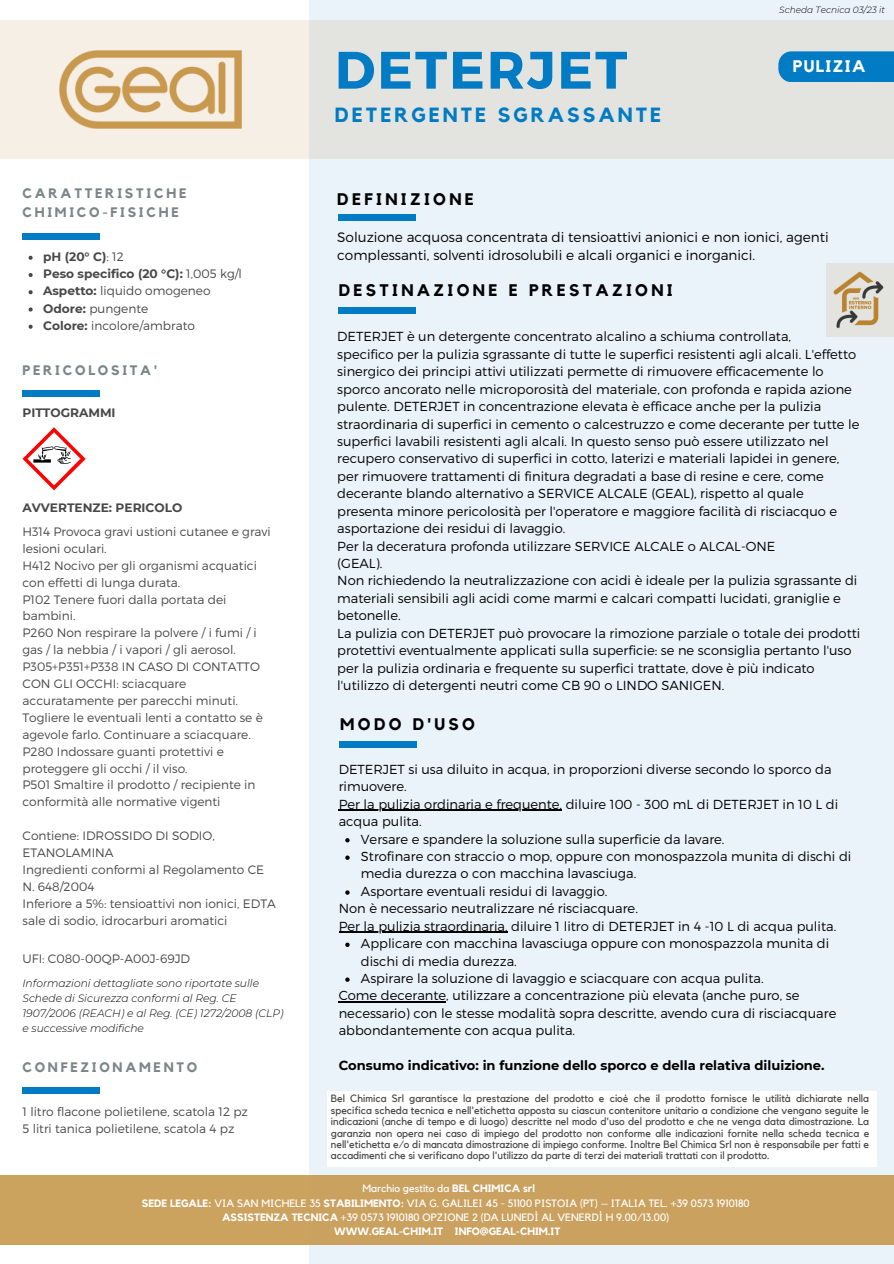
<style>
.page{position:relative;width:894px;height:1264px;background:#fff}
.page>*{position:absolute;margin:0;border:0;box-sizing:border-box;transform-origin:0 0}
.t1{font:700 52.5px "Montserrat";letter-spacing:.04em;color:#007bc4}
.t2{font:700 20.4px "Kollektif";letter-spacing:.145em;color:#007bc4}
.t3{font:700 16.65px "Kollektif";letter-spacing:.2em;color:#000}
.t4{font:700 16.65px "Kollektif";letter-spacing:.085em;color:#fff}
.t5{font:300 13.65px/18px "Montserrat";color:#000}
.t6{font:700 13.65px/19.2px "Kollektif";letter-spacing:.2em;color:#7c8587}
.t7{font:300 13.05px/17.4px "Montserrat";color:#000}
.t8{font:700 13.05px "Montserrat";color:#000}
.t9{font:300 12.15px/17px "Montserrat";color:#484848}
.t10{font:700 12.15px "Montserrat";color:#484848}
.t11{font:10.65px "Kollektif";color:#fff}
.t12{font:italic 300 10.65px/15.1px "Montserrat";color:#000}
.t13{font:700 10.65px "Kollektif";color:#fff}
.t14{font:10.5px/11.4px "Kollektif";color:#484848;text-align:justify}
.t15{font:italic 300 9px "Montserrat";color:#000}
.s1{font-weight:300}
.s2{font-weight:700}
</style>
<div class="page">
<div style="left:309px;top:0;width:584px;height:1263px;background:#e9f3f9"></div>
<div style="left:0;top:20px;width:893px;height:139px;background:linear-gradient(to right,#f6eee3,#dde1df)"></div>
<div style="left:22px;top:390px;width:78px;height:7px;background:#007bc4"></div>
<img style="left:59px;top:50px;width:183px;height:78px">
<div style="left:0;top:1175px;width:893px;height:69px;background:#caa15f"></div>
<div style="left:338px;top:214px;width:78px;height:7px;background:#007bc4"></div>
<div style="left:338px;top:307px;width:77px;height:6px;background:#007bc4"></div>
<div style="left:339px;top:741px;width:77px;height:7px;background:#007bc4"></div>
<div style="left:22px;top:1086px;width:78px;height:7px;background:#007bc4"></div>
<div style="left:22px;top:233px;width:78px;height:7px;background:#007bc4"></div>
<svg style="left:22px;top:427px;width:64px;height:63px"></svg>
<div style="left:825px;top:263px;width:68px;height:73px;background:#e3e4e0"></div>
<img style="left:825px;top:268px;width:59px;height:63px">
<div style="left:778px;top:51px;width:115px;height:31px;background:#007bc4"></div>
<svg style="left:345px;top:838px;width:4px;height:4px"></svg>
<svg style="left:345px;top:855px;width:4px;height:4px"></svg>
<svg style="left:345px;top:890px;width:4px;height:4px"></svg>
<svg style="left:345px;top:942px;width:4px;height:5px"></svg>
<svg style="left:345px;top:977px;width:4px;height:4px"></svg>
<hr style="left:338px;top:809px;width:224px;height:1px;background:#000">
<hr style="left:338px;top:931px;width:169px;height:1px;background:#000">
<hr style="left:338px;top:1001px;width:108px;height:1px;background:#000">
<svg style="left:29px;top:256px;width:4px;height:4px"></svg>
<svg style="left:29px;top:273px;width:4px;height:4px"></svg>
<svg style="left:29px;top:290px;width:4px;height:4px"></svg>
<svg style="left:29px;top:307px;width:4px;height:4px"></svg>
<svg style="left:29px;top:325px;width:4px;height:4px"></svg>
<div style="left:326px;top:1090px;width:550px;height:76px;background:#fff"></div>
<p class="t6" style="left:22px;top:184px;width:165px">CARATTERISTICHE<br>CHIMICO-FISICHE</p>
<p class="t10" style="left:43px;top:249px;width:82px">pH (20° C)<span class="s1">: 12</span></p>
<p class="t10" style="left:43px;top:266px;width:200px">Peso specifico (20 °C): <span class="s1">1,005 kg/l</span></p>
<p class="t9" style="left:43px;top:282px;width:169px"><span class="s2">Aspetto:</span> liquido omogeneo</p>
<p class="t9" style="left:43px;top:299px;width:107px"><span class="s2">Odore:</span> pungente</p>
<p class="t9" style="left:43px;top:316px;width:153px"><span class="s2">Colore:</span> incolore/ambrato</p>
<p class="t6" style="left:22px;top:361px;width:136px">PERICOLOSITA'</p>
<p class="t10" style="left:22px;top:405px;width:95px">PITTOGRAMMI</p>
<p class="t10" style="left:22px;top:500px;width:161px">AVVERTENZE: PERICOLO</p>
<p class="t9" style="left:22px;top:522px;width:250px">H314 Provoca gravi ustioni cutanee e gravi lesioni oculari.</p>
<p class="t9" style="left:22px;top:556px;width:236px">H412 Nocivo per gli organismi acquatici con effetti di lunga durata.</p>
<p class="t9" style="left:22px;top:590px;width:205px">P102 Tenere fuori dalla portata dei bambini.</p>
<p class="t9" style="left:22px;top:624px;width:236px">P260 Non respirare la polvere / i fumi / i gas / la nebbia / i vapori / gli aerosol.</p>
<p class="t9" style="left:22px;top:657px;width:242px">P305+P351+P338 IN CASO DI CONTATTO CON GLI OCCHI: sciacquare accuratamente per parecchi minuti.<br>Togliere le eventuali lenti a contatto se è agevole farlo. Continuare a sciacquare.</p>
<p class="t9" style="left:22px;top:742px;width:203px">P280 Indossare guanti protettivi e proteggere gli occhi / il viso.</p>
<p class="t9" style="left:22px;top:776px;width:234px">P501 Smaltire il prodotto / recipiente in conformità alle normative vigenti</p>
<p class="t9" style="left:22px;top:826px;width:194px">Contiene: IDROSSIDO DI SODIO,<br>ETANOLAMINA</p>
<p class="t9" style="left:22px;top:860px;width:243px">Ingredienti conformi al Regolamento CE</p>
<p class="t9" style="left:22px;top:877px;width:73px">N. 648/2004</p>
<p class="t9" style="left:22px;top:894px;width:255px">Inferiore a 5%: tensioattivi non ionici, EDTA sale di sodio, idrocarburi aromatici</p>
<p class="t9" style="left:22px;top:949px;width:169px">UFI: C080-00QP-A00J-69JD</p>
<p class="t12" style="left:22px;top:975px;width:262px">Informazioni dettagliate sono riportate sulle Schede di Sicurezza conformi al Reg. CE 1907/2006 (REACH) e al Reg. (CE) 1272/2008 (CLP) e successive modifiche</p>
<p class="t6" style="left:22px;top:1058px;width:176px">CONFEZIONAMENTO</p>
<p class="t9" style="left:22px;top:1102px;width:227px">1 litro flacone polietilene, scatola 12 pz</p>
<p class="t9" style="left:22px;top:1119px;width:213px">5 litri tanica polietilene, scatola 4 pz</p>
<p class="t1" style="left:335px;top:36px;width:294px">DETERJET</p>
<p class="t2" style="left:335px;top:106px;width:327px">DETERGENTE SGRASSANTE</p>
<p class="t3" style="left:337px;top:191px;width:138px">DEFINIZIONE</p>
<p class="t15" style="left:779px;top:4px;width:107px">Scheda Tecnica 03/23 it</p>
<p class="t4" style="left:792px;top:58px;width:74px">PULIZIA</p>
<p class="t5" style="left:337px;top:228px;width:493px">Soluzione acquosa concentrata di tensioattivi anionici e non ionici, agenti complessanti, solventi idrosolubili e alcali organici e inorganici.</p>
<p class="t3" style="left:338px;top:282px;width:335px">DESTINAZIONE E PRESTAZIONI</p>
<p class="t7" style="left:337px;top:327px;width:455px">DETERJET è un detergente concentrato alcalino a schiuma controllata,</p>
<p class="t7" style="left:337px;top:345px;width:523px">specifico per la pulizia sgrassante di tutte le superfici resistenti agli alcali. L'effetto sinergico dei principi attivi utilizzati permette di rimuovere efficacemente lo sporco ancorato nelle microporosità del materiale, con profonda e rapida azione pulente. DETERJET in concentrazione elevata è efficace anche per la pulizia straordinaria di superfici in cemento o calcestruzzo e come decerante per tutte le superfici lavabili resistenti agli alcali. In questo senso può essere utilizzato nel recupero conservativo di superfici in cotto, laterizi e materiali lapidei in genere, per rimuovere trattamenti di finitura degradati a base di resine e cere, come decerante blando alternativo a SERVICE ALCALE (GEAL), rispetto al quale presenta minore pericolosità per l'operatore e maggiore facilità di risciacquo e asportazione dei residui di lavaggio.</p>
<p class="t7" style="left:337px;top:536px;width:439px">Per la deceratura profonda utilizzare SERVICE ALCALE o ALCAL-ONE</p>
<p class="t7" style="left:337px;top:554px;width:47px">(GEAL).</p>
<p class="t7" style="left:337px;top:571px;width:521px">Non richiedendo la neutralizzazione con acidi è ideale per la pulizia sgrassante di materiali sensibili agli acidi come marmi e calcari compatti lucidati, graniglie e betonelle.</p>
<p class="t7" style="left:337px;top:623px;width:524px">La pulizia con DETERJET può provocare la rimozione parziale o totale dei prodotti protettivi eventualmente applicati sulla superficie: se ne sconsiglia pertanto l'uso per la pulizia ordinaria e frequente su superfici trattate, dove è più indicato l'utilizzo di detergenti neutri come CB 90 o LINDO SANIGEN.</p>
<p class="t3" style="left:340px;top:716px;width:136px">MODO D'USO</p>
<p class="t7" style="left:338px;top:759px;width:494px">DETERJET si usa diluito in acqua, in proporzioni diverse secondo lo sporco da rimuovere.</p>
<p class="t7" style="left:338px;top:794px;width:501px">Per la pulizia ordinaria e frequente, diluire 100 - 300 mL di DETERJET in 10 L di acqua pulita.</p>
<p class="t7" style="left:361px;top:829px;width:365px">Versare e spandere la soluzione sulla superficie da lavare.</p>
<p class="t7" style="left:361px;top:847px;width:492px">Strofinare con straccio o mop, oppure con monospazzola munita di dischi di media durezza o con macchina lavasciuga.</p>
<p class="t7" style="left:361px;top:881px;width:248px">Asportare eventuali residui di lavaggio.</p>
<p class="t7" style="left:361px;top:934px;width:469px">Applicare con macchina lavasciuga oppure con monospazzola munita di dischi di media durezza.</p>
<p class="t7" style="left:361px;top:968px;width:404px">Aspirare la soluzione di lavaggio e sciacquare con acqua pulita.</p>
<p class="t7" style="left:338px;top:899px;width:300px">Non è necessario neutralizzare né risciacquare.</p>
<p class="t7" style="left:338px;top:916px;width:499px">Per la pulizia straordinaria, diluire 1 litro di DETERJET in 4 -10 L di acqua pulita.</p>
<p class="t7" style="left:338px;top:986px;width:499px">Come decerante, utilizzare a concentrazione più elevata (anche puro, se necessario) con le stesse modalità sopra descritte, avendo cura di risciacquare abbondantemente con acqua pulita.</p>
<p class="t8" style="left:338px;top:1057px;width:487px">Consumo indicativo: in funzione dello sporco e della relativa diluizione.</p>
<p class="t14" style="left:331px;top:1093px;width:539px">Bel Chimica Srl garantisce la prestazione del prodotto e cioè che il prodotto fornisce le utilità dichiarate nella specifica scheda tecnica e nell'etichetta apposta su ciascun contenitore unitario a condizione che vengano seguite le indicazioni (anche di tempo e di luogo) descritte nel modo d'uso del prodotto e che ne venga data dimostrazione. La garanzia non opera nei caso di impiego del prodotto non conforme alle indicazioni fornite nella scheda tecnica e nell'etichetta e/o di mancata dimostrazione di impiego conforme. Inoltre Bel Chimica Srl non è responsabile per fatti e accadimenti che si verificano dopo l'utilizzo da parte di terzi dei materiali trattati con il prodotto.</p>
<p class="t11" style="left:362px;top:1183px;width:174px">Marchio gestito da <span class="s2">BEL CHIMICA srl</span></p>
<p class="t11" style="left:142px;top:1197px;width:609px"><span class="s2">SEDE LEGALE:</span> VIA SAN MICHELE 35 <span class="s2">STABILIMENTO:</span> VIA G. GALILEI 45 - 51100 PISTOIA (PT) – ITALIA TEL. +39 0573 1910180</p>
<p class="t11" style="left:222px;top:1211px;width:448px"><span class="s2">ASSISTENZA TECNICA</span> +39 0573 1910180 OPZIONE 2 (DA LUNEDÌ AL VENERDÌ H 9.00/13.00)</p>
<p class="t13" style="left:334px;top:1226px;width:228px">WWW.GEAL-CHIM.IT INFO@GEAL-CHIM.IT</p>
</div>
